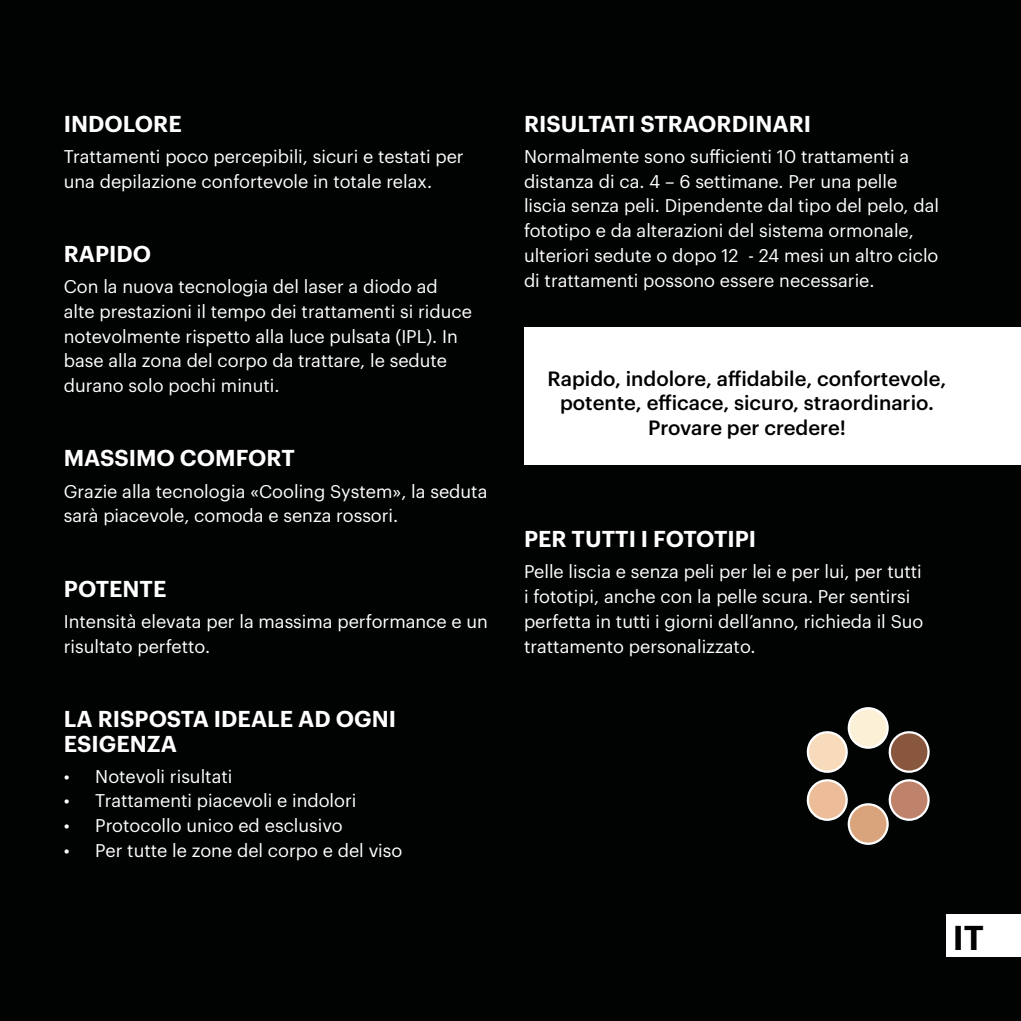
<style>
.page{position:relative;width:1021px;height:1021px;background:#fff}
.page>*{position:absolute;margin:0;border:0;box-sizing:border-box;transform-origin:0 0}
.t1{font:600 33.75px "Graphik";color:#000}
.t2{font:600 22.5px/24.8px "Graphik";color:#fff}
.t3{font:500 20.25px/24.8px "Graphik";color:#000;text-align:center}
.t4{font:18px/24.8px "Graphik";color:#fff}
</style>
<div class="page">
<div style="left:0;top:0;width:1020px;height:1020px;background:#010202"></div>
<div style="left:524px;top:327px;width:496px;height:138px;background:#fff"></div>
<div style="left:848px;top:708px;width:39px;height:39px;background:#fcf0d7;border-radius:50%"></div>
<div style="left:847px;top:707px;width:41px;height:41px;border:2px solid #fff;border-radius:50%"></div>
<svg style="left:806px;top:729px;width:46px;height:92px"></svg>
<div style="left:848px;top:804px;width:39px;height:39px;background:#d9a47b;border-radius:50%"></div>
<div style="left:847px;top:803px;width:41px;height:41px;border:2px solid #fff;border-radius:50%"></div>
<svg style="left:883px;top:729px;width:47px;height:93px"></svg>
<div style="left:946px;top:914px;width:74px;height:43px;background:#fff"></div>
<p class="t2" style="left:64px;top:109px;width:119px">INDOLORE</p>
<p class="t4" style="left:64px;top:142px;width:401px">Trattamenti poco percepibili, sicuri e testati per una depilazione confortevole in totale relax.</p>
<p class="t2" style="left:64px;top:239px;width:89px">RAPIDO</p>
<p class="t4" style="left:64px;top:273px;width:410px">Con la nuova tecnologia del laser a diodo ad alte prestazioni il tempo dei trattamenti si riduce notevolmente rispetto alla luce pulsata (IPL). In base alla zona del corpo da trattare, le sedute durano solo pochi minuti.</p>
<p class="t2" style="left:64px;top:444px;width:232px">MASSIMO COMFORT</p>
<p class="t4" style="left:64px;top:477px;width:425px">Grazie alla tecnologia «Cooling System», la seduta sarà piacevole, comoda e senza rossori.</p>
<p class="t2" style="left:64px;top:574px;width:104px">POTENTE</p>
<p class="t4" style="left:64px;top:607px;width:425px">Intensità elevata per la massima performance e un risultato perfetto.</p>
<p class="t2" style="left:64px;top:704px;width:334px">LA RISPOSTA IDEALE AD OGNI<br>ESIGENZA</p>
<p class="t4" style="left:64px;top:762px;width:170px">• Notevoli risultati</p>
<p class="t4" style="left:64px;top:787px;width:294px">• Trattamenti piacevoli e indolori</p>
<p class="t4" style="left:64px;top:811px;width:280px">• Protocollo unico ed esclusivo</p>
<p class="t4" style="left:64px;top:836px;width:340px">• Per tutte le zone del corpo e del viso</p>
<p class="t2" style="left:524px;top:109px;width:288px">RISULTATI STRAORDINARI</p>
<p class="t4" style="left:524px;top:142px;width:416px">Normalmente sono sufficienti 10 trattamenti a distanza di ca. 4 – 6 settimane. Per una pelle liscia senza peli. Dipendente dal tipo del pelo, dal fototipo e da alterazioni del sistema ormonale, ulteriori sedute o dopo 12 - 24 mesi un altro ciclo di trattamenti possono essere necessarie.</p>
<p class="t3" style="left:547px;top:364px;width:400px">Rapido, indolore, affidabile, confortevole, potente, efficace, sicuro, straordinario.<br>Provare per credere!</p>
<p class="t2" style="left:524px;top:524px;width:234px">PER TUTTI I FOTOTIPI</p>
<p class="t4" style="left:524px;top:558px;width:401px">Pelle liscia e senza peli per lei e per lui, per tutti i fototipi, anche con la pelle scura. Per sentirsi perfetta in tutti i giorni dell’anno, richieda il Suo trattamento personalizzato.</p>
<h1 class="t1" style="left:952px;top:911px;width:33px">IT</h1>
</div>
